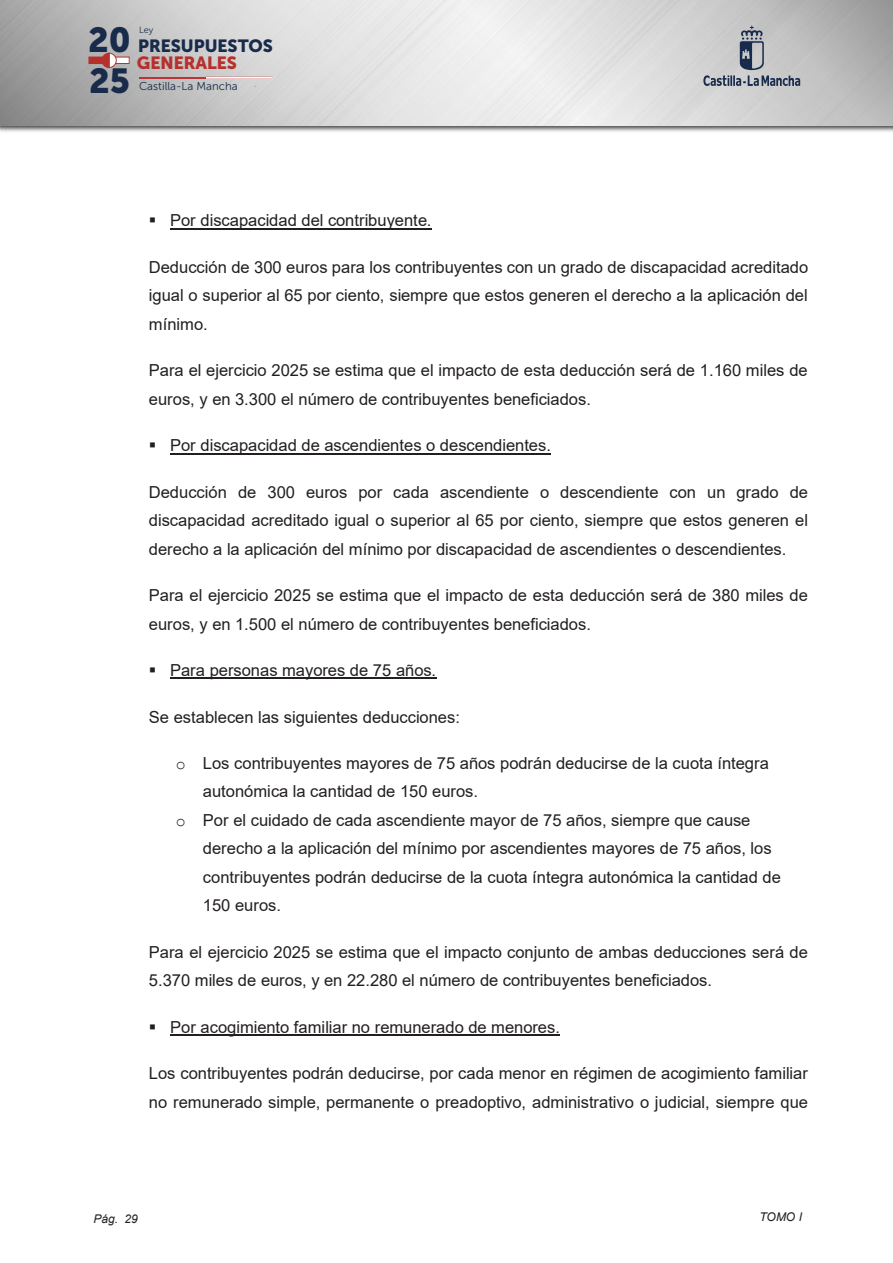
<style>
.page{position:relative;width:893px;height:1263px;background:#fff}
.page>*{position:absolute;margin:0;border:0;box-sizing:border-box;transform-origin:0 0}
.t1{font:34.5px "Museo Sans Cyrl 900";color:#182b4b}
.t2{font:17.55px "Museo Sans Cyrl 900";color:#182b4b}
.t3{font:17.55px "Museo Sans Cyrl 900";color:#b6302c}
.t4{font:16.5px/28.5px "Arial";color:#231f20}
.t5{font:italic 12px "Arial";color:#231f20}
.t6{font:11.4px "Museo Sans 300";color:#182b4b}
.t7{font:9px "Museo Sans 300";color:#182b4b}
.s1{font-family:"Courier New"}
</style>
<div class="page">
<img style="left:0;top:125px;width:893px;height:7px">
<img style="left:0;top:0;width:893px;height:125px">
<svg style="left:703px;top:26px;width:97px;height:60px;background:#adb0b5"></svg>
<hr style="left:139px;top:77px;width:67px;height:1px;background:#bc3436">
<hr style="left:206px;top:77px;width:67px;height:1px;background:#bc3436">
<div style="left:89px;top:57px;width:20px;height:7px;background:#b6302c"></div>
<div style="left:109px;top:57px;width:20px;height:7px;background:#fff"></div>
<div style="left:109px;top:57px;width:21px;height:7px;border:1px solid #b6302c"></div>
<svg style="left:101px;top:53px;width:16px;height:15px"></svg>
<hr style="left:170px;top:228px;width:262px;height:2px;background:#231f20">
<hr style="left:170px;top:453px;width:381px;height:1px;background:#231f20">
<hr style="left:170px;top:678px;width:266px;height:1px;background:#231f20">
<hr style="left:170px;top:1034px;width:390px;height:2px;background:#231f20">
<h1 class="t1" style="left:88px;top:20px;width:44px">20</h1>
<h1 class="t1" style="left:89px;top:62px;width:42px">25</h1>
<p class="t7" style="left:139px;top:25px;width:16px">Ley</p>
<p class="t2" style="left:138px;top:35px;width:136px">PRESUPUESTOS</p>
<p class="t3" style="left:137px;top:53px;width:102px">GENERALES</p>
<p class="t6" style="left:139px;top:80px;width:100px">Castilla-La Mancha</p>
<p class="t4" style="left:149px;top:206px;width:284px">▪ Por discapacidad del contribuyente.</p>
<p class="t4" style="left:149px;top:253px;width:661px;text-align:justify">Deducción de 300 euros para los contribuyentes con un grado de discapacidad acreditado igual o superior al 65 por ciento, siempre que estos generen el derecho a la aplicación del mínimo.</p>
<p class="t4" style="left:149px;top:356px;width:660px">Para el ejercicio 2025 se estima que el impacto de esta deducción será de 1.160 miles de euros, y en 3.300 el número de contribuyentes beneficiados.</p>
<p class="t4" style="left:149px;top:431px;width:404px">▪ Por discapacidad de ascendientes o descendientes.</p>
<p class="t4" style="left:149px;top:477px;width:661px;text-align:justify">Deducción de 300 euros por cada ascendiente o descendiente con un grado de discapacidad acreditado igual o superior al 65 por ciento, siempre que estos generen el derecho a la aplicación del mínimo por discapacidad de ascendientes o descendientes.</p>
<p class="t4" style="left:149px;top:581px;width:661px">Para el ejercicio 2025 se estima que el impacto de esta deducción será de 380 miles de euros, y en 1.500 el número de contribuyentes beneficiados.</p>
<p class="t4" style="left:149px;top:656px;width:289px">▪ Para personas mayores de 75 años.</p>
<p class="t4" style="left:149px;top:702px;width:313px">Se establecen las siguientes deducciones:</p>
<p class="t4" style="left:176px;top:749px;width:594px"><span class="s1">o</span> Los contribuyentes mayores de 75 años podrán deducirse de la cuota íntegra</p>
<p class="t4" style="left:203px;top:777px;width:277px">autonómica la cantidad de 150 euros.</p>
<p class="t4" style="left:176px;top:806px;width:576px"><span class="s1">o</span> Por el cuidado de cada ascendiente mayor de 75 años, siempre que cause</p>
<p class="t4" style="left:203px;top:834px;width:570px">derecho a la aplicación del mínimo por ascendientes mayores de 75 años, los</p>
<p class="t4" style="left:203px;top:863px;width:580px">contribuyentes podrán deducirse de la cuota íntegra autonómica la cantidad de</p>
<p class="t4" style="left:203px;top:891px;width:80px">150 euros.</p>
<p class="t4" style="left:149px;top:938px;width:661px">Para el ejercicio 2025 se estima que el impacto conjunto de ambas deducciones será de<br>5.370 miles de euros, y en 22.280 el número de contribuyentes beneficiados.</p>
<p class="t4" style="left:149px;top:1012px;width:413px">▪ Por acogimiento familiar no remunerado de menores.</p>
<p class="t4" style="left:149px;top:1059px;width:661px">Los contribuyentes podrán deducirse, por cada menor en régimen de acogimiento familiar no remunerado simple, permanente o preadoptivo, administrativo o judicial, siempre que</p>
<p class="t5" style="left:94px;top:1211px;width:46px">Pág. 29</p>
<p class="t5" style="left:759px;top:1209px;width:44px">TOMO I</p>
</div>
